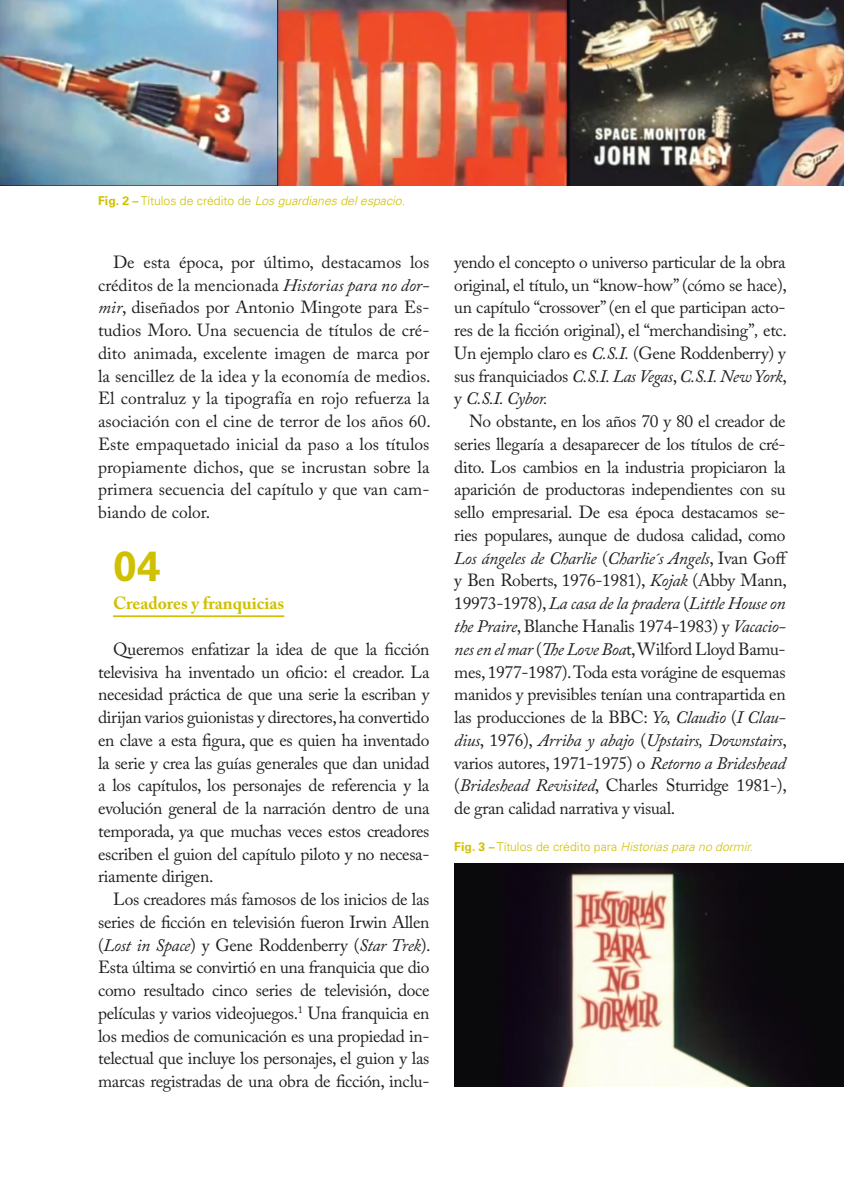
<style>
.page{position:relative;width:844px;height:1191px;background:#fff}
.page>*{position:absolute;margin:0;border:0;box-sizing:border-box;transform-origin:0 0}
.texto_común{font:700 42px "Univers LT Std";color:#cfc101}
.texto_común-2{font:17.5px/22.8px "Adobe Caslon Pro";letter-spacing:-.02em;color:#231f20;text-align:justify}
.texto_común-3{font:700 17.5px "Adobe Caslon Pro";color:#cfc101}
.pies2{font:italic 300 12.25px "Univers LT Std";color:#cfc101}
.s1{font-weight:700;font-style:normal}
.s2{font-style:normal}
.s3{font-style:italic}
</style>
<div class="page">
<hr style="left:113px;top:615px;width:171px;height:2px;background:#cfc101">
<img style="left:0;top:0;width:277px;height:185px">
<img style="left:277px;top:0;width:566px;height:185px">
<img style="left:454px;top:863px;width:389px;height:223px">
<p class="pies2" style="left:98px;top:193px;width:308px"><span class="s1">Fig. 2 –</span> <span class="s2">Títulos de crédito de</span> Los guardianes del espacio.</p>
<p class="texto_común-2" style="left:98px;top:250px;width:334px;text-indent:15px">De esta época, por último, destacamos los créditos de la mencionada <span class="s3">Historias para no dor&shy;mir</span>, diseñados por Antonio Mingote para Es&shy;tudios Moro. Una secuencia de títulos de cré&shy;dito animada, excelente imagen de marca por la sencillez de la idea y la economía de medios.<br>El contraluz y la tipografía en rojo refuerza la asociación con el cine de terror de los años 60.<br>Este empaquetado inicial da paso a los títulos propiamente dichos, que se incrustan sobre la primera secuencia del capítulo y que van cam&shy;biando de color.</p>
<p class="texto_común" style="left:113px;top:542px;width:49px">04</p>
<p class="texto_común-3" style="left:113px;top:593px;width:173px">Creadores y franquicias</p>
<p class="texto_común-2" style="left:98px;top:637px;width:333px;text-indent:15px">Queremos enfatizar la idea de que la ficción televisiva ha inventado un oficio: el creador. La necesidad práctica de que una serie la escriban y dirijan varios guionistas y directores, ha convertido en clave a esta figura, que es quien ha inventado la serie y crea las guías generales que dan unidad a los capítulos, los personajes de referencia y la evolución general de la narración dentro de una temporada, ya que muchas veces estos creadores escriben el guion del capítulo piloto y no necesa&shy;riamente dirigen.</p>
<p class="texto_común-2" style="left:98px;top:887px;width:334px;text-indent:15px">Los creadores más famosos de los inicios de las series de ficción en televisión fueron Irwin Allen (<span class="s3">Lost in Space</span>) y Gene Roddenberry (<span class="s3">Star Trek</span>).<br>Esta última se convirtió en una franquicia que dio como resultado cinco series de televisión, doce películas y varios videojuegos.<sup>1</sup> Una franquicia en los medios de comunicación es una propiedad in&shy;telectual que incluye los personajes, el guion y las marcas registradas de una obra de ficción, inclu-</p>
<p class="texto_común-2" style="left:454px;top:250px;width:334px">yendo el concepto o universo particular de la obra original, el título, un “know-how” (cómo se hace), un capítulo “crossover” (en el que participan acto&shy;res de la ficción original), el “merchandising”<span class="s3">,</span> etc.<br>Un ejemplo claro es <span class="s3">C.S.I.</span> (Gene Roddenberry) y sus franquiciados <span class="s3">C.S.I. Las Vegas</span>, <span class="s3">C.S.I. New York</span>, y <span class="s3">C.S.I. Cybor.</span></p>
<p class="texto_común-2" style="left:454px;top:410px;width:335px;text-align:left;text-indent:15px">No obstante, en los años 70 y 80 el creador de series llegaría a desaparecer de los títulos de cré&shy;dito. Los cambios en la industria propiciaron la aparición de productoras independientes con su sello empresarial. De esa época destacamos se&shy;ries populares, aunque de dudosa calidad, como <span class="s3">Los ángeles de Charlie</span> (<span class="s3">Charlie´s Angels</span>, Ivan Goff y Ben Roberts, 1976-1981), <span class="s3">Kojak</span> (Abby Mann, 19973-1978), <span class="s3">La casa de la pradera</span> (<span class="s3">Little House on the Praire</span>, Blanche Hanalis 1974-1983) y <span class="s3">Vacacio&shy;nes en el mar</span> (<span class="s3">The Love Boa</span>t, Wilford Lloyd Bamu&shy;mes, 1977-1987). Toda esta vorágine de esquemas manidos y previsibles tenían una contrapartida en las producciones de la BBC: <span class="s3">Yo, Claudio</span> (<span class="s3">I Clau&shy;dius</span>, 1976), <span class="s3">Arriba y abajo</span> (<span class="s3">Upstairs, Downstairs</span>, varios autores, 1971-1975) o <span class="s3">Retorno a Brideshead </span>(<span class="s3">Brideshead Revisited</span>, Charles Sturridge 1981-), de gran calidad narrativa y visual.</p>
<p class="pies2" style="left:454px;top:839px;width:300px"><span class="s1">Fig. 3 –</span> <span class="s2">Títulos de crédito para</span> Historias para no dormir.</p>
</div>
